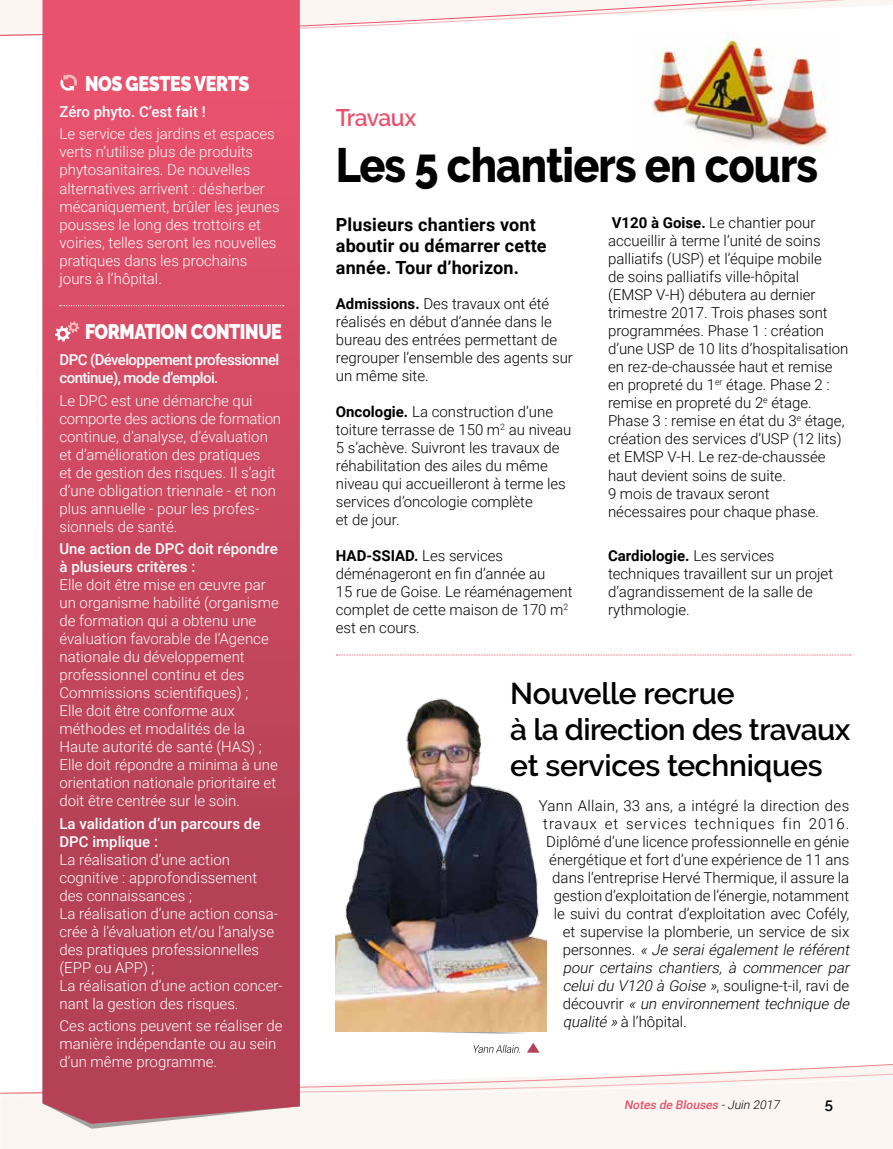
<style>
.page{position:relative;width:893px;height:1149px;background:#fff}
.page>*{position:absolute;margin:0;border:0;box-sizing:border-box;transform-origin:0 0}
.t1{font:800 48px "Raleway";letter-spacing:-.02em;color:#000;scale:.9 1}
.t2{font:600 30px/36px "Raleway";letter-spacing:-.01em;color:#000}
.t3{font:600 24px "Raleway";letter-spacing:-.03em;color:#e9526d;scale:.95 1}
.t4{font:900 21px "Raleway";letter-spacing:-.02em;color:#fff;scale:.85 1}
.t5{font:700 18px/21.6px "Roboto";letter-spacing:.01em;color:#000}
.t6{font:300 15px/18px "Roboto";color:#000}
.t7{font:300 15px/18px "Roboto";color:#fff}
.t8{font:italic 300 15px "Roboto";color:#000}
.t9{font:500 15px/18px "Roboto";color:#fff}
.t10{font:500 15px/18px "Roboto";letter-spacing:-.04em;color:#fff}
.t11{font:300 15px "Roboto";letter-spacing:.02em;color:#000}
.t12{font:300 15px "Roboto";letter-spacing:.06em;color:#000}
.t13{font:600 15px "Raleway";color:#000}
.t14{font:italic 500 12px "Roboto";color:#e9526d}
.s1{font-weight:700}
.s2{font-style:normal}
.s3{font-style:italic}
.s4{font-weight:300;color:#000}
</style>
<div class="page">
<img style="left:652px;top:67px;width:176px;height:85px">
<svg style="left:0;top:1061px;width:893px;height:78px"></svg>
<svg style="left:0;top:0;width:893px;height:67px"></svg>
<svg style="left:43px;top:0;width:257px;height:1123px;background:#ca4960"></svg>
<svg style="left:55px;top:321px;width:24px;height:20px"></svg>
<svg style="left:60px;top:74px;width:18px;height:17px"></svg>
<svg style="left:60px;top:305px;width:224px;height:1px"></svg>
<svg style="left:336px;top:654px;width:515px;height:1px"></svg>
<svg style="left:336px;top:1030px;width:200px;height:3px"></svg>
<svg style="left:527px;top:1043px;width:12px;height:9px"></svg>
<img style="left:336px;top:698px;width:210px;height:332px">
<svg style="left:473px;top:1044px;width:46px;height:8px"></svg>
<h3 class="t4" style="left:85px;top:71px;width:195px">NOS GESTES VERTS</h3>
<p class="t9" style="left:60px;top:102px;width:148px">Zéro phyto. C’est fait !</p>
<p class="t7" style="left:60px;top:124px;width:222px">Le service des jardins et espaces verts n’utilise plus de produits phytosanitaires. De nouvelles alternatives arrivent : désherber mécaniquement, brûler les jeunes pousses le long des trottoirs et voiries, telles seront les nouvelles pratiques dans les prochains jours à l’hôpital.</p>
<h3 class="t4" style="left:85px;top:319px;width:233px">FORMATION CONTINUE</h3>
<p class="t10" style="left:60px;top:350px;width:221px">DPC (Développement professionnel continue), mode d’emploi.</p>
<p class="t7" style="left:60px;top:391px;width:223px">Le DPC est une démarche qui comporte des actions de formation continue, d’analyse, d’évaluation et d’amélioration des pratiques<br>et de gestion des risques. Il s’agit d’une obligation triennale - et non plus annuelle - pour les profes&shy;sionnels de santé.</p>
<p class="t9" style="left:60px;top:539px;width:220px">Une action de DPC doit répondre à plusieurs critères :</p>
<p class="t7" style="left:60px;top:575px;width:221px">Elle doit être mise en œuvre par un organisme habilité (organisme de formation qui a obtenu une évaluation favorable de l’Agence nationale du développement professionnel continu et des<br>Commissions scientifiques) ;<br>Elle doit être conforme aux méthodes et modalités de la<br>Haute autorité de santé (HAS) ;<br>Elle doit répondre a minima à une orientation nationale prioritaire et doit être centrée sur le soin.</p>
<p class="t9" style="left:60px;top:813px;width:202px">La validation d’un parcours de<br>DPC implique :</p>
<p class="t7" style="left:60px;top:849px;width:225px">La réalisation d’une action cognitive : approfondissement des connaissances ;<br>La réalisation d’une action consa&shy;crée à l’évaluation et/ou l’analyse des pratiques professionnelles (EPP ou APP) ;<br>La réalisation d’une action concer&shy;nant la gestion des risques.</p>
<p class="t7" style="left:60px;top:1015px;width:224px">Ces actions peuvent se réaliser de manière indépendante ou au sein d’un même programme.</p>
<h3 class="t3" style="left:336px;top:104px;width:86px">Travaux</h3>
<h1 class="t1" style="left:336px;top:138px;width:537px">Les 5 chantiers en cours</h1>
<p class="t5" style="left:336px;top:212px;width:212px">Plusieurs chantiers vont aboutir ou démarrer cette année. Tour d’horizon.</p>
<p class="t6" style="left:336px;top:294px;width:239px"><span class="s1">Admissions.</span> Des travaux ont été réalisés en début d’année dans le bureau des entrées permettant de regrouper l’ensemble des agents sur un même site.</p>
<p class="t6" style="left:336px;top:402px;width:237px"><span class="s1">Oncologie.</span> La construction d’une toiture terrasse de 150 m<sup>2</sup> au niveau<br>5 s’achève. Suivront les travaux de réhabilitation des ailes du même niveau qui accueilleront à terme les services d’oncologie complète<br>et de jour.</p>
<p class="t6" style="left:336px;top:546px;width:238px"><span class="s1">HAD-SSIAD.</span> Les services déménageront en fin d’année au<br>15 rue de Goise. Le réaménagement complet de cette maison de 170 m<sup>2 </sup>est en cours.</p>
<p class="t6" style="left:608px;top:213px;width:242px"><span class="s1">V120 à Goise.</span> Le chantier pour accueillir à terme l’unité de soins palliatifs (USP) et l’équipe mobile<br>de soins palliatifs ville-hôpital<br>(EMSP V-H) débutera au dernier trimestre 2017. Trois phases sont programmées. Phase 1 : création d’une USP de 10 lits d’hospitalisation en rez-de-chaussée haut et remise en propreté du 1<sup>er</sup> étage. Phase 2 : remise en propreté du 2<sup>e</sup> étage.<br>Phase 3 : remise en état du 3<sup>e</sup> étage, création des services d’USP (12 lits) et EMSP V-H. Le rez-de-chaussée haut devient soins de suite.<br>9 mois de travaux seront nécessaires pour chaque phase.</p>
<p class="t6" style="left:608px;top:546px;width:227px"><span class="s1">Cardiologie.</span> Les services techniques travaillent sur un projet d’agrandissement de la salle de rythmologie.</p>
<h2 class="t2" style="left:510px;top:675px;width:342px">Nouvelle recrue<br>à la direction des travaux et services techniques</h2>
<p class="t11" style="left:539px;top:795px;width:312px">Yann Allain, 33 ans, a intégré la direction des</p>
<p class="t12" style="left:543px;top:813px;width:307px">travaux et services techniques fin 2016.</p>
<p class="t6" style="left:546px;top:832px;width:305px">Diplômé d’une licence professionnelle en génie</p>
<p class="t6" style="left:549px;top:850px;width:302px">énergétique et fort d’une expérience de 11 ans</p>
<p class="t6" style="left:552px;top:868px;width:299px">dans l’entreprise Hervé Thermique, il assure la</p>
<p class="t6" style="left:554px;top:886px;width:297px">gestion d’exploitation de l’énergie, notamment</p>
<p class="t6" style="left:554px;top:904px;width:297px">le suivi du contrat d’exploitation avec Cofély,</p>
<p class="t6" style="left:563px;top:922px;width:288px">et supervise la plomberie, un service de six</p>
<p class="t8" style="left:563px;top:939px;width:292px"><span class="s2">p e r s o n n e s .</span> « Je serai également le référent</p>
<p class="t8" style="left:563px;top:957px;width:291px">pour certains chantiers, à commencer par</p>
<p class="t6" style="left:563px;top:976px;width:288px"><span class="s3">celuidu V120 à Goise »</span>, souligne-t-il, ravi de</p>
<p class="t8" style="left:563px;top:993px;width:292px"><span class="s2">d é c o u v r i r</span> « un environnement technique de</p>
<p class="t6" style="left:563px;top:1012px;width:126px"><span class="s3">qualité »</span> à l’hôpital.</p>
<p class="t14" style="left:624px;top:1096px;width:160px">Notes de Blouses <span class="s4">-Juin 2017</span></p>
<p class="t13" style="left:825px;top:1094px;width:10px">5</p>
</div>
